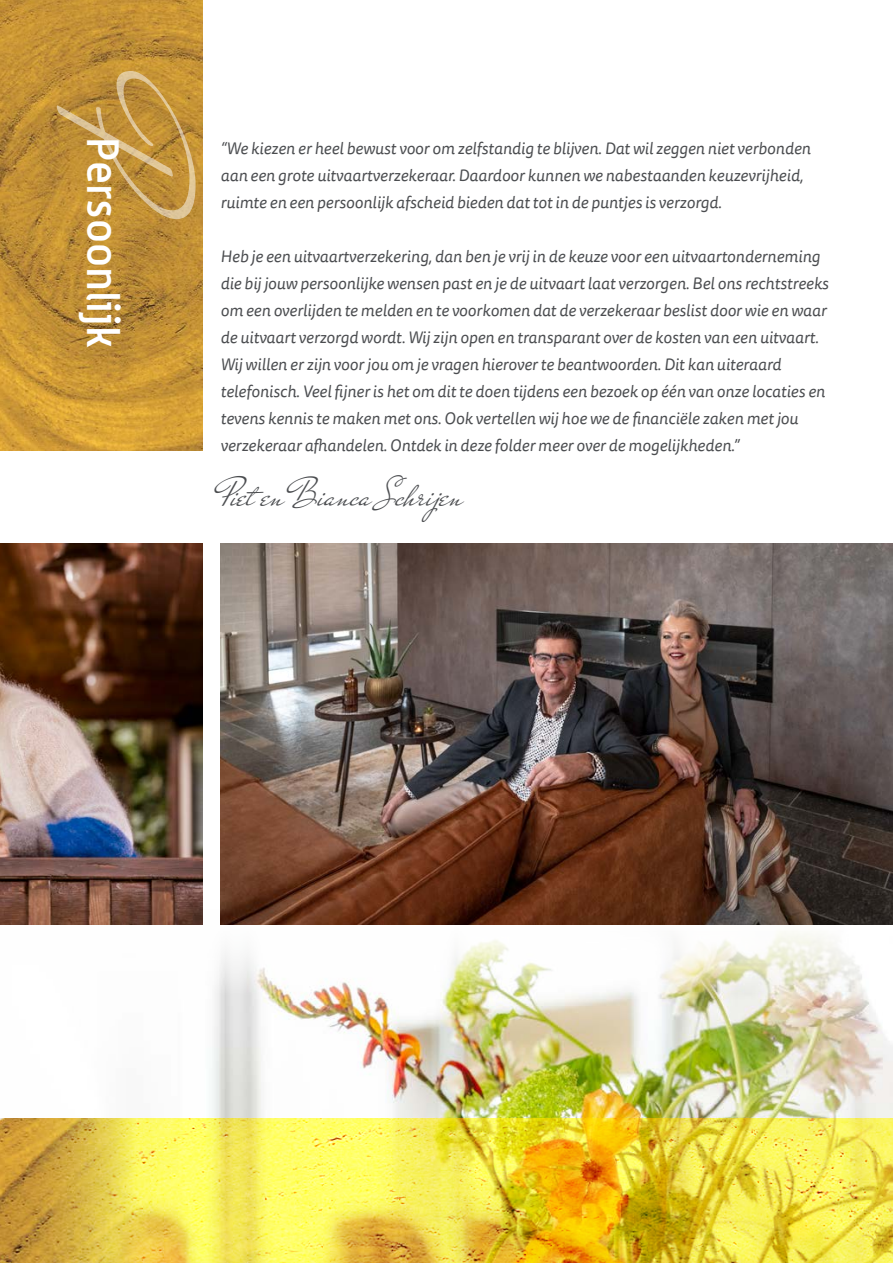
<style>
.page{position:relative;width:893px;height:1263px;background:#fff}
.page>*{position:absolute;margin:0;border:0;box-sizing:border-box;transform-origin:0 0}
.t1{font:180px "Mr De Haviland";color:#fff}
.t2{font:500 44.1px "Alwyn";color:#fff}
.t3{font:39px "Mr De Haviland";color:#4b4d50}
.t4{font:italic 16.5px/27px "Tisa Sans Pro";color:#4b4d50}
</style>
<div class="page">
<img style="left:0;top:910px;width:893px;height:353px">
<svg style="left:0;top:942px;width:1px;height:321px"></svg>
<img style="left:0;top:544px;width:202px;height:380px">
<img style="left:220px;top:544px;width:673px;height:380px">
<img style="left:1px;top:0;width:201px;height:451px">
<h1 class="t1" style="left:222px;top:98px;width:149px;rotate:90deg">P</h1>
<h2 class="t2" style="left:129px;top:137px;width:212px;rotate:90deg">Persoonlijk</h2>
<p class="t4" style="left:220px;top:135px;width:592px">“We kiezen er heel bewust voor om zelfstandig te blijven. Dat wil zeggen niet verbonden aan een grote uitvaartverzekeraar. Daardoor kunnen we nabestaanden keuzevrijheid, ruimte en een persoonlijk afscheid bieden dat tot in de puntjes is verzorgd.</p>
<p class="t4" style="left:220px;top:243px;width:610px">Heb je een uitvaartverzekering, dan ben je vrij in de keuze voor een uitvaartonderneming die bij jouw persoonlijke wensen past en je de uitvaart laat verzorgen. Bel ons rechtstreeks om een overlijden te melden en te voorkomen dat de verzekeraar beslist door wie en waar de uitvaart verzorgd wordt. Wij zijn open en transparant over de kosten van een uitvaart.<br>Wij willen er zijn voor jou om je vragen hierover te beantwoorden. Dit kan uiteraard telefonisch. Veel fijner is het om dit te doen tijdens een bezoek op één van onze locaties en tevens kennis te maken met ons. Ook vertellen wij hoe we de financiële zaken met jou verzekeraar afhandelen. Ontdek in deze folder meer over de mogelijkheden.”</p>
<h3 class="t3" style="left:220px;top:470px;width:244px">Piet en Bianca Schrijen</h3>
</div>
